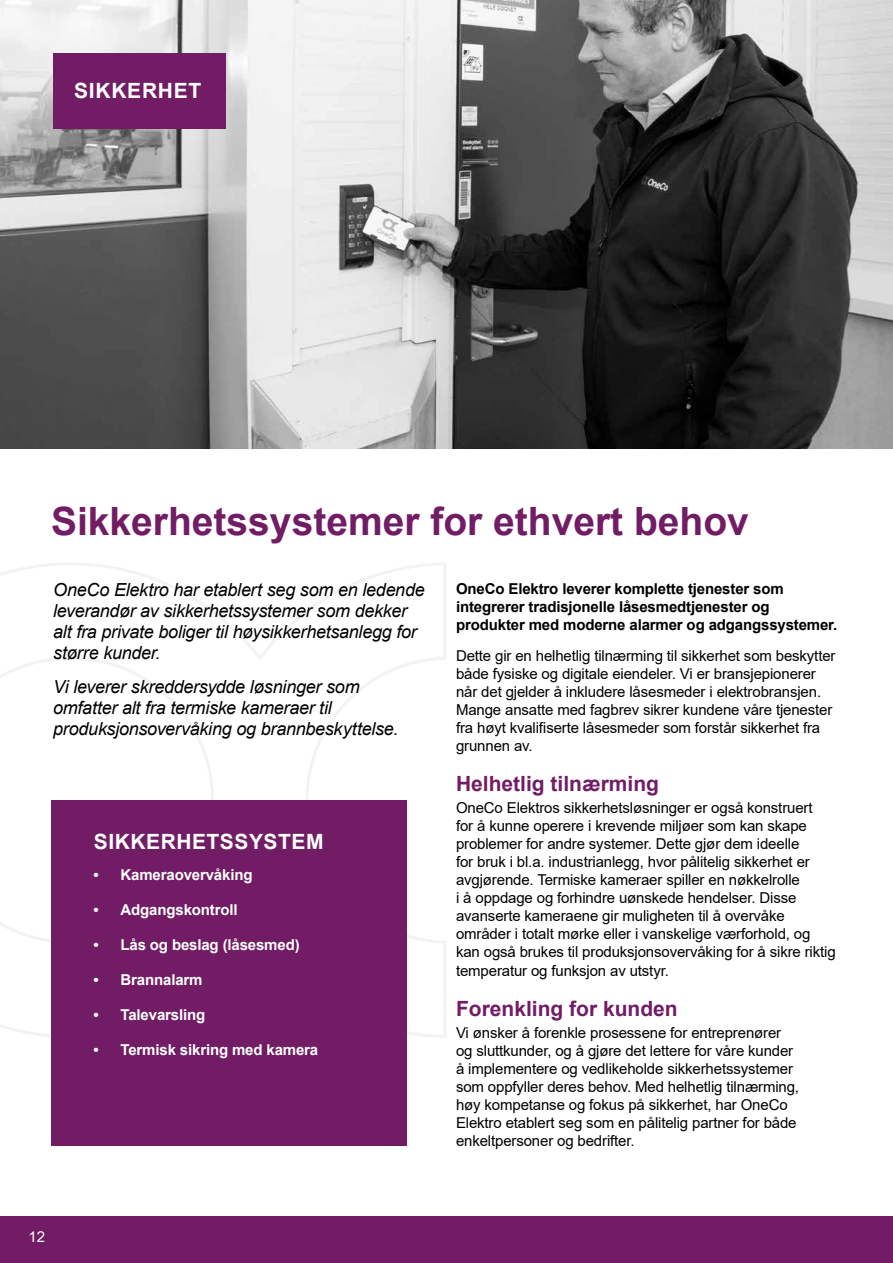
<style>
.page{position:relative;width:893px;height:1263px;background:#fff}
.page>*{position:absolute;margin:0;border:0;box-sizing:border-box;transform-origin:0 0}
.t1{font:700 39px "Arial";color:#711c65}
.t2{font:700 21px "Arial";color:#711c65}
.t3{font:700 21px "Arial";letter-spacing:.025em;color:#fff}
.t4{font:italic 18px/21px "Arial";letter-spacing:-.015em;color:#000}
.t5{font:15px/18px "Arial";letter-spacing:-.01em;color:#000}
.t6{font:700 15px/18px "Arial";letter-spacing:-.01em;color:#000}
.t7{font:700 15px "Arial";letter-spacing:-.01em;color:#fff}
.t8{font:15px "Arial";color:#fff}
</style>
<div class="page">
<div style="left:0;top:1216px;width:893px;height:47px;background:#711c65"></div>
<svg style="left:0;top:563px;width:446px;height:476px"></svg>
<div style="left:51px;top:800px;width:355px;height:346px;background:#711c65"></div>
<img style="left:0;top:0;width:892px;height:449px">
<div style="left:53px;top:53px;width:172px;height:75px;background:#711c65"></div>
<hr style="left:892px;top:0;width:1px;height:1263px;background:#091b1f">
<h2 class="t3" style="left:74px;top:76px;width:129px">SIKKERHET</h2>
<h1 class="t1" style="left:51px;top:494px;width:699px">Sikkerhetssystemer for ethvert behov</h1>
<p class="t4" style="left:53px;top:580px;width:373px">OneCo Elektro har etablert seg som en ledende leverandør av sikkerhetssystemer som dekker alt fra private boliger til høysikkerhetsanlegg for større kunder.</p>
<p class="t4" style="left:53px;top:677px;width:347px">Vi leverer skreddersydde løsninger som omfatter alt fra termiske kameraer til produksjonsovervåking og brannbeskyttelse.</p>
<p class="t6" style="left:456px;top:580px;width:383px">OneCo Elektro leverer komplette tjenester som integrerer tradisjonelle låsesmedtjenester og produkter med moderne alarmer og adgangssystemer.</p>
<p class="t5" style="left:456px;top:647px;width:381px">Dette gir en helhetlig tilnærming til sikkerhet som beskytter både fysiske og digitale eiendeler. Vi er bransjepionerer når det gjelder å inkludere låsesmeder i elektrobransjen.<br>Mange ansatte med fagbrev sikrer kundene våre tjenester fra høyt kvalifiserte låsesmeder som forstår sikkerhet fra grunnen av.</p>
<h2 class="t2" style="left:456px;top:769px;width:205px">Helhetlig tilnærming</h2>
<p class="t5" style="left:456px;top:799px;width:381px">OneCo Elektros sikkerhetsløsninger er også konstruert<br>for å kunne operere i krevende miljøer som kan skape problemer for andre systemer. Dette gjør dem ideelle<br>for bruk i bl.a. industrianlegg, hvor pålitelig sikkerhet er avgjørende. Termiske kameraer spiller en nøkkelrolle<br>i å oppdage og forhindre uønskede hendelser. Disse avanserte kameraene gir muligheten til å overvåke områder i totalt mørke eller i vanskelige værforhold, og kan også brukes til produksjonsovervåking for å sikre riktig temperatur og funksjon av utstyr.</p>
<h2 class="t2" style="left:456px;top:994px;width:223px">Forenkling for kunden</h2>
<p class="t5" style="left:456px;top:1024px;width:345px">Vi ønsker å forenkle prosessene for entreprenører og sluttkunder, og å gjøre det lettere for våre kunder å implementere og vedlikeholde sikkerhetssystemer som oppfyller deres behov. Med helhetlig tilnærming, høy kompetanse og fokus på sikkerhet, har OneCo Elektro etablert seg som en pålitelig partner for både enkeltpersoner og bedrifter.</p>
<h2 class="t3" style="left:94px;top:827px;width:231px">SIKKERHETSSYSTEM</h2>
<p class="t7" style="left:94px;top:864px;width:160px">• Kameraovervåking</p>
<p class="t7" style="left:94px;top:899px;width:146px">• Adgangskontroll</p>
<p class="t7" style="left:94px;top:934px;width:208px">• Lås og beslag (låsesmed)</p>
<p class="t7" style="left:94px;top:969px;width:111px">• Brannalarm</p>
<p class="t7" style="left:94px;top:1004px;width:113px">• Talevarsling</p>
<p class="t7" style="left:94px;top:1039px;width:226px">• Termisk sikring med kamera</p>
<p class="t8" style="left:29px;top:1226px;width:18px">12</p>
</div>
